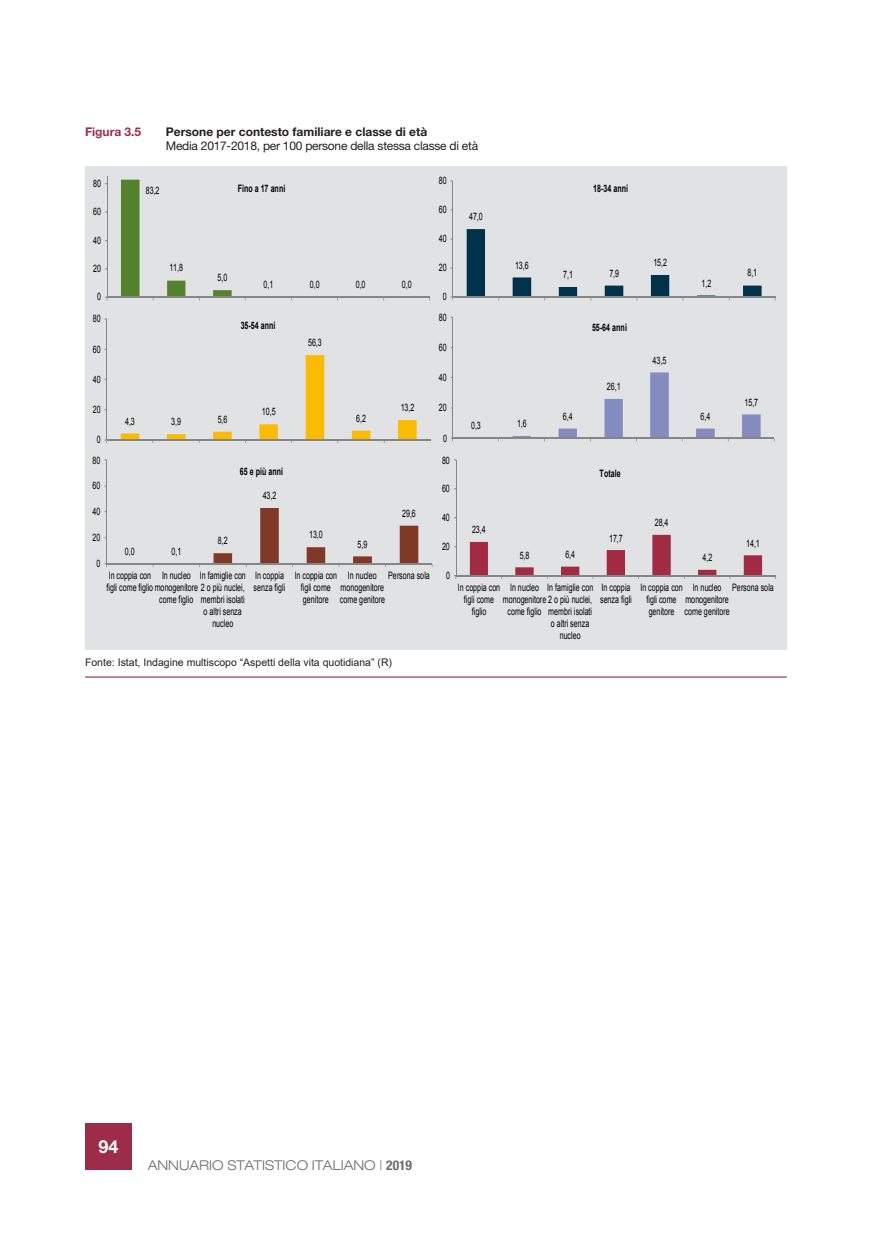
<style>
.page{position:relative;width:872px;height:1234px;background:#fff}
.page>*{position:absolute;margin:0;border:0;box-sizing:border-box;transform-origin:0 0}
.t1{font:700 18px "Helvetica Neue LT Std";color:#fff}
.t2{font:300 expanded 13.5px "Helvetica Neue LT Std";color:#6c6d70}
.t3{font:12px "Helvetica Neue LT Std";letter-spacing:-.02em;color:#231f20}
.t4{font:700 12px "Helvetica Neue LT Std";color:#231f20}
.t5{font:700 12px "Helvetica Neue LT Std";color:#9c2c49}
.t6{font:10.5px "Arial";color:#231f20}
.t7{font:10.2px/11.9px "Arial";letter-spacing:-.005em;color:#000;text-align:center;scale:.69 1}
.t8{font:700 10.2px "Arial";color:#000;scale:.69 1}
.s1{font-weight:700;font-stretch:condensed}
</style>
<div class="page">
<div style="left:85px;top:1123px;width:47px;height:46px;background:#9c2c49"></div>
<div style="left:85px;top:166px;width:702px;height:483px;background:#e1e2e4"></div>
<hr style="left:107px;top:177px;width:1px;height:120px;background:#868686">
<hr style="left:107px;top:296px;width:323px;height:1px;background:#868686">
<svg style="left:121px;top:180px;width:157px;height:120px"></svg>
<hr style="left:452px;top:181px;width:1px;height:116px;background:#868686">
<hr style="left:453px;top:296px;width:322px;height:1px;background:#868686">
<svg style="left:467px;top:229px;width:294px;height:71px"></svg>
<hr style="left:107px;top:319px;width:1px;height:121px;background:#868686">
<hr style="left:107px;top:439px;width:323px;height:1px;background:#868686">
<svg style="left:121px;top:355px;width:295px;height:88px"></svg>
<hr style="left:452px;top:317px;width:1px;height:121px;background:#868686">
<hr style="left:453px;top:437px;width:321px;height:1px;background:#868686">
<svg style="left:467px;top:372px;width:293px;height:69px"></svg>
<hr style="left:106px;top:460px;width:1px;height:103px;background:#868686">
<hr style="left:107px;top:563px;width:325px;height:1px;background:#868686">
<svg style="left:167px;top:508px;width:251px;height:59px"></svg>
<hr style="left:456px;top:460px;width:1px;height:115px;background:#868686">
<hr style="left:456px;top:575px;width:319px;height:1px;background:#868686">
<svg style="left:470px;top:534px;width:292px;height:45px"></svg>
<hr style="left:85px;top:676px;width:702px;height:1px;background:#9c2c49">
<p class="t5" style="left:85px;top:124px;width:58px">Figura 3.5</p>
<p class="t4" style="left:166px;top:124px;width:263px">Persone per contesto familiare e classe di età</p>
<p class="t3" style="left:166px;top:138px;width:314px">Media 2017-2018, per 100 persone della stessa classe di età</p>
<p class="t7" style="left:146px;top:184px;width:21px">83,2</p>
<p class="t7" style="left:439px;top:175px;width:13px">80</p>
<p class="t7" style="left:93px;top:178px;width:13px">80</p>
<p class="t8" style="left:238px;top:181px;width:71px">Fino a 17 anni</p>
<p class="t7" style="left:93px;top:206px;width:13px">60</p>
<p class="t7" style="left:439px;top:204px;width:13px">60</p>
<p class="t7" style="left:469px;top:211px;width:21px">47,0</p>
<p class="t7" style="left:93px;top:234px;width:13px">40</p>
<p class="t7" style="left:439px;top:233px;width:13px">40</p>
<p class="t7" style="left:93px;top:263px;width:13px">20</p>
<p class="t7" style="left:169px;top:262px;width:21px">11,8</p>
<p class="t7" style="left:217px;top:272px;width:16px">5,0</p>
<p class="t7" style="left:264px;top:278px;width:16px">0,1</p>
<p class="t7" style="left:310px;top:279px;width:16px">0,0</p>
<p class="t7" style="left:356px;top:279px;width:16px">0,0</p>
<p class="t7" style="left:402px;top:279px;width:16px">0,0</p>
<p class="t7" style="left:439px;top:262px;width:13px">20</p>
<p class="t7" style="left:515px;top:259px;width:21px">13,6</p>
<p class="t7" style="left:97px;top:291px;width:7px">0</p>
<p class="t7" style="left:443px;top:291px;width:7px">0</p>
<p class="t7" style="left:93px;top:313px;width:13px">80</p>
<p class="t8" style="left:241px;top:318px;width:52px">35-54 anni</p>
<p class="t7" style="left:439px;top:311px;width:13px">80</p>
<p class="t7" style="left:93px;top:343px;width:13px">60</p>
<p class="t7" style="left:308px;top:336px;width:21px">56,3</p>
<p class="t7" style="left:439px;top:341px;width:13px">60</p>
<p class="t7" style="left:93px;top:373px;width:13px">40</p>
<p class="t7" style="left:439px;top:371px;width:13px">40</p>
<p class="t7" style="left:93px;top:403px;width:13px">20</p>
<p class="t7" style="left:125px;top:415px;width:16px">4,3</p>
<p class="t7" style="left:171px;top:415px;width:16px">3,9</p>
<p class="t7" style="left:218px;top:413px;width:16px">5,6</p>
<p class="t7" style="left:262px;top:405px;width:21px">10,5</p>
<p class="t7" style="left:356px;top:412px;width:16px">6,2</p>
<p class="t7" style="left:401px;top:402px;width:21px">13,2</p>
<p class="t7" style="left:439px;top:402px;width:13px">20</p>
<p class="t7" style="left:471px;top:419px;width:16px">0,3</p>
<p class="t7" style="left:517px;top:417px;width:16px">1,6</p>
<p class="t7" style="left:97px;top:433px;width:7px">0</p>
<p class="t7" style="left:443px;top:432px;width:7px">0</p>
<p class="t7" style="left:93px;top:454px;width:13px">80</p>
<p class="t7" style="left:442px;top:454px;width:13px">80</p>
<p class="t8" style="left:240px;top:464px;width:64px">65 e più anni</p>
<p class="t7" style="left:93px;top:480px;width:13px">60</p>
<p class="t7" style="left:263px;top:489px;width:21px">43,2</p>
<p class="t7" style="left:442px;top:482px;width:13px">60</p>
<p class="t7" style="left:93px;top:506px;width:13px">40</p>
<p class="t7" style="left:402px;top:507px;width:21px">29,6</p>
<p class="t7" style="left:442px;top:511px;width:13px">40</p>
<p class="t8" style="left:593px;top:181px;width:52px">18-34 anni</p>
<p class="t7" style="left:563px;top:268px;width:16px">7,1</p>
<p class="t7" style="left:609px;top:267px;width:16px">7,9</p>
<p class="t8" style="left:592px;top:320px;width:52px">55-64 anni</p>
<p class="t7" style="left:563px;top:410px;width:16px">6,4</p>
<p class="t7" style="left:607px;top:380px;width:21px">26,1</p>
<p class="t8" style="left:599px;top:466px;width:32px">Totale</p>
<p class="t7" style="left:93px;top:531px;width:13px">20</p>
<p class="t7" style="left:96px;top:558px;width:7px">0</p>
<p class="t7" style="left:125px;top:545px;width:16px">0,0</p>
<p class="t7" style="left:171px;top:545px;width:16px">0,1</p>
<p class="t7" style="left:218px;top:535px;width:16px">8,2</p>
<p class="t7" style="left:309px;top:529px;width:21px">13,0</p>
<p class="t7" style="left:357px;top:538px;width:16px">5,9</p>
<p class="t7" style="left:442px;top:540px;width:13px">20</p>
<p class="t7" style="left:472px;top:523px;width:21px">23,4</p>
<p class="t7" style="left:520px;top:549px;width:16px">5,8</p>
<p class="t7" style="left:565px;top:548px;width:16px">6,4</p>
<p class="t7" style="left:609px;top:532px;width:21px">17,7</p>
<p class="t7" style="left:653px;top:257px;width:21px">15,2</p>
<p class="t7" style="left:652px;top:354px;width:21px">43,5</p>
<p class="t7" style="left:655px;top:516px;width:21px">28,4</p>
<p class="t7" style="left:701px;top:277px;width:16px">1,2</p>
<p class="t7" style="left:700px;top:410px;width:16px">6,4</p>
<p class="t7" style="left:702px;top:551px;width:16px">4,2</p>
<p class="t7" style="left:747px;top:267px;width:16px">8,1</p>
<p class="t7" style="left:744px;top:396px;width:21px">15,7</p>
<p class="t7" style="left:746px;top:537px;width:21px">14,1</p>
<p class="t7" style="left:200px;top:570px;width:68px">In famiglie con</p>
<p class="t7" style="left:201px;top:593px;width:65px">membri isolati o altri senza nucleo</p>
<p class="t7" style="left:107px;top:569px;width:202px;text-align:left">In coppia con<br>figli come figlio monogenitore 2 o più nuclei,</p>
<p class="t7" style="left:162px;top:570px;width:43px">In nucleo</p>
<p class="t7" style="left:159px;top:593px;width:51px">come figlio</p>
<p class="t7" style="left:254px;top:569px;width:47px;text-align:left">In coppia senza figli</p>
<p class="t7" style="left:295px;top:569px;width:63px">In coppia con figli come genitore</p>
<p class="t7" style="left:340px;top:569px;width:67px">In nucleo monogenitore come genitore</p>
<p class="t7" style="left:388px;top:569px;width:62px">Persona sola</p>
<p class="t7" style="left:446px;top:569px;width:7px">0</p>
<p class="t7" style="left:547px;top:581px;width:68px">In famiglie con</p>
<p class="t7" style="left:548px;top:605px;width:65px">membri isolati o altri senza nucleo</p>
<p class="t7" style="left:600px;top:581px;width:47px;text-align:left">In coppia senza figli</p>
<p class="t7" style="left:640px;top:581px;width:63px">In coppia con figli come genitore</p>
<p class="t7" style="left:684px;top:581px;width:67px">In nucleo monogenitore come genitore</p>
<p class="t7" style="left:732px;top:581px;width:62px">Persona sola</p>
<p class="t7" style="left:458px;top:581px;width:63px">In coppia con figli come figlio</p>
<p class="t7" style="left:510px;top:581px;width:43px">In nucleo</p>
<p class="t7" style="left:503px;top:593px;width:131px">monogenitore 2 o più nuclei,</p>
<p class="t7" style="left:507px;top:605px;width:51px">come figlio</p>
<p class="t6" style="left:85px;top:654px;width:308px">Fonte: Istat, Indagine multiscopo “Aspetti della vita quotidiana” (R)</p>
<h1 class="t1" style="left:98px;top:1135px;width:22px">94</h1>
<h2 class="t2" style="left:148px;top:1157px;width:266px">ANNUARIO STATISTICO ITALIANO | <span class="s1">2019</span></h2>
</div>
